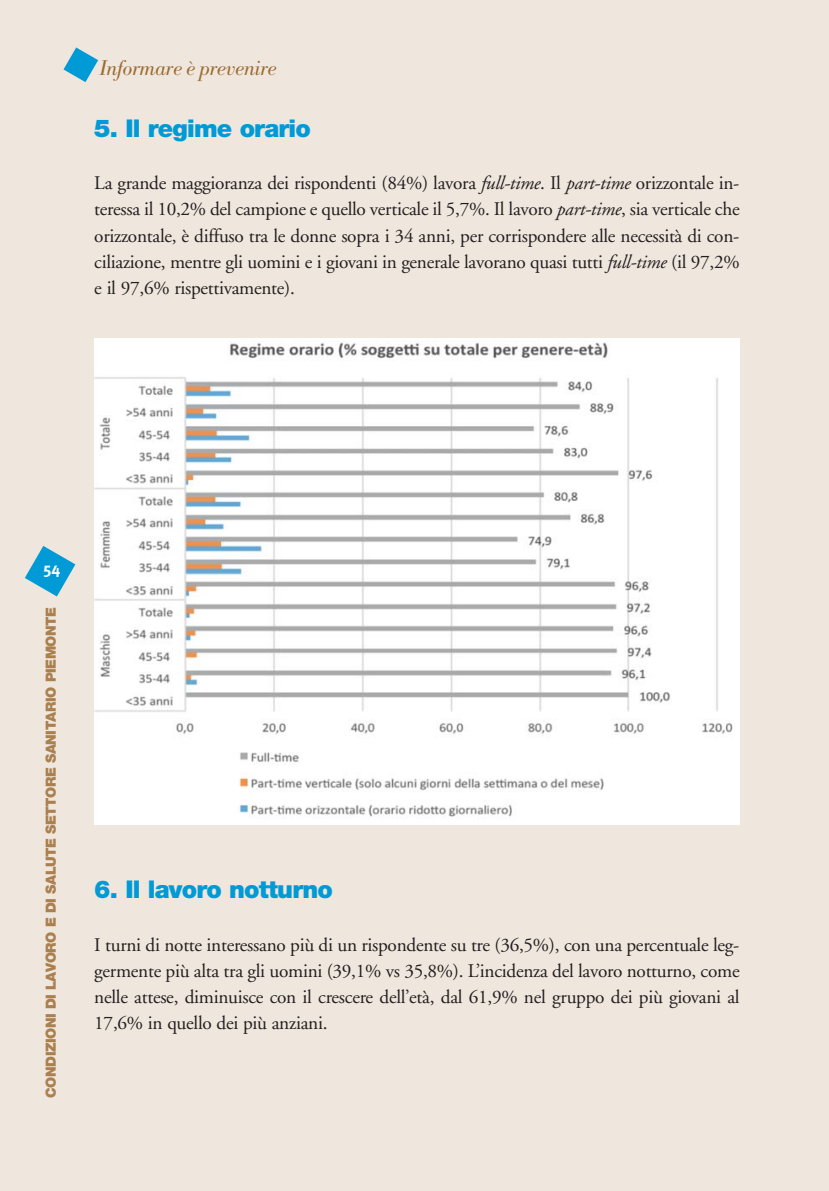
<style>
.page{position:relative;width:829px;height:1191px;background:#fff}
.page>*{position:absolute;margin:0;border:0;box-sizing:border-box;transform-origin:0 0}
.t1{font:900 24.5px "Helvetica Neue LT Std";letter-spacing:-.035em;color:#009bd6}
.t2{font:italic 300 21px "Bodoni BE";letter-spacing:-.01em;color:#9b6b2f}
.t3{font:19.25px/26.2px "Adobe Garamond";letter-spacing:-.015em;color:#231f20;text-align:justify}
.t4{font:19.07px "R Meta Bold Caps";color:#fff}
.t5{font:900 14px "Helvetica Neue LT Std";letter-spacing:-.035em;color:#ab804f}
.s1{font-style:italic}
</style>
<div class="page">
<div style="left:0;top:0;width:828px;height:1191px;background:#efe6dd"></div>
<svg style="left:63px;top:47px;width:35px;height:35px"></svg>
<svg style="left:25px;top:546px;width:50px;height:50px"></svg>
<img style="left:94px;top:338px;width:645px;height:486px">
<p class="t2" style="left:100px;top:59px;width:179px">Informare è prevenire</p>
<p class="t1" style="left:94px;top:119px;width:218px">5. Il regime orario</p>
<p class="t3" style="left:94px;top:172px;width:646px">La grande maggioranza dei rispondenti (84%) lavora <span class="s1">full-time</span>. Il <span class="s1">part-time</span> orizzontale in&shy;teressa il 10,2% del campione e quello verticale il 5,7%. Il lavoro <span class="s1">part-time</span>, sia verticale che orizzontale, è diffuso tra le donne sopra i 34 anni, per corrispondere alle necessità di con&shy;ciliazione, mentre gli uomini e i giovani in generale lavorano quasi tutti <span class="s1">full-time</span> (il 97,2% e il 97,6% rispettivamente).</p>
<p class="t4" style="left:44px;top:556px;width:18px">54</p>
<p class="t5" style="left:46px;top:1097px;width:492px;rotate:-90deg">CONDIZIONI DI LAVORO E DI SALUTE SETTORE SANITARIO PIEMONTE</p>
<p class="t1" style="left:94px;top:880px;width:240px">6. Il lavoro notturno</p>
<p class="t3" style="left:94px;top:933px;width:646px">I turni di notte interessano più di un rispondente su tre (36,5%), con una percentuale leg&shy;germente più alta tra gli uomini (39,1% vs 35,8%). L’incidenza del lavoro notturno, come nelle attese, diminuisce con il crescere dell’età, dal 61,9% nel gruppo dei più giovani al 17,6% in quello dei più anziani.</p>
</div>
